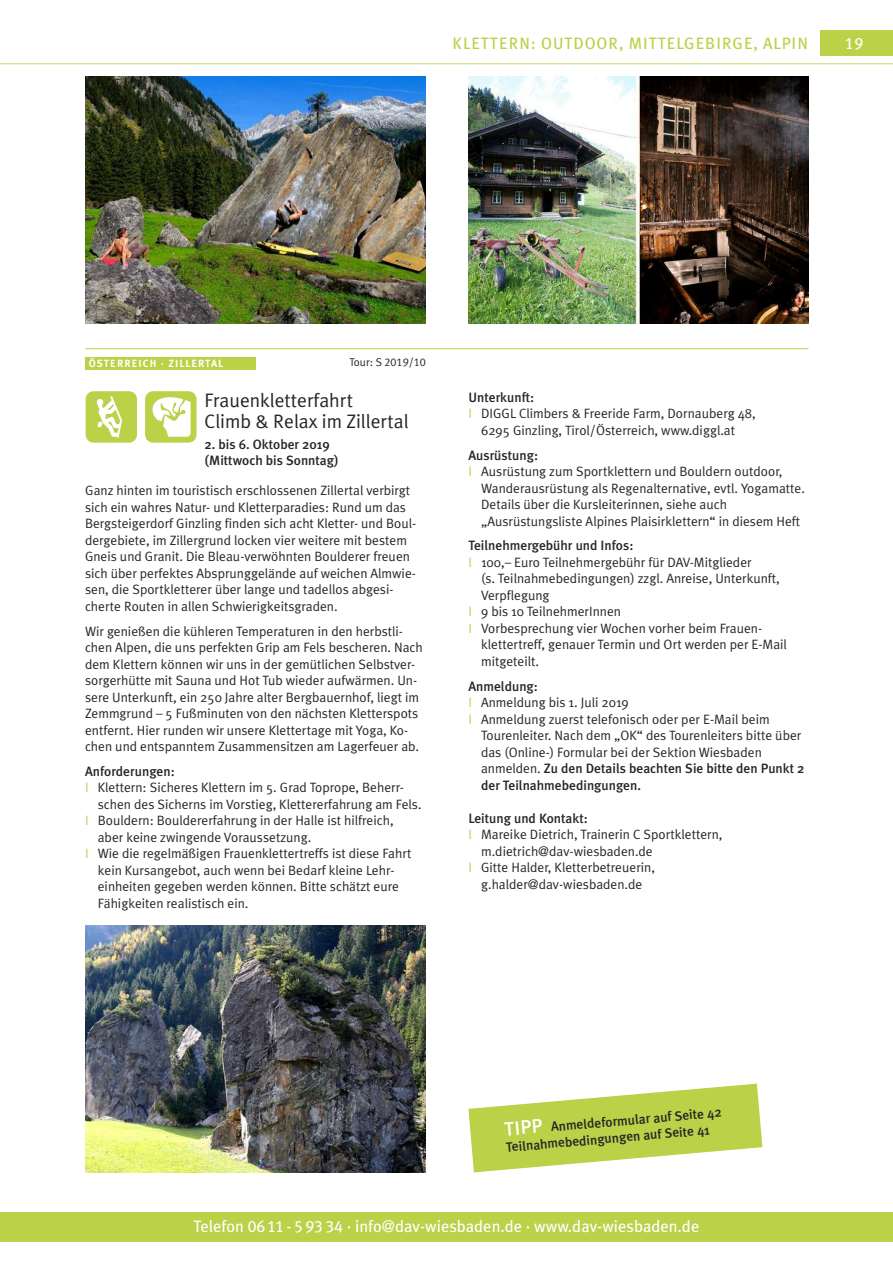
<style>
.page{position:relative;width:893px;height:1263px;background:#fff}
.page>*{position:absolute;margin:0;border:0;box-sizing:border-box;transform-origin:0 0}
.t1{font:19.5px/21px "Meta Plus Normal";color:#272526}
.t2{font:16.5px "Meta Plus";color:#fff}
.t3{font:16.5px "Meta Plus";letter-spacing:.055em;color:#bad148}
.t4{font:16.5px "Meta Plus Book Caps";color:#fff}
.t5{font:13.5px/16.5px "Meta Plus Normal";color:#272526}
.t6{font:500 13.5px/16.5px "Meta Plus";color:#272526}
.t7{font:11.25px "Meta Plus Normal Caps";color:#272526}
.t8{font:700 10.5px "Meta Plus";letter-spacing:.1em;color:#fff}
.s1{font-family:"Meta Plus Normal"}
.s2{color:#bad148}
.s3{font-family:"Meta Plus Normal";font-weight:400}
.s4{font-size:19.5px;color:#fff}
.s5{font-family:"Meta Plus Book Caps"}
</style>
<div class="page">
<div style="left:821px;top:30px;width:72px;height:25px;background:#bad148"></div>
<hr style="left:0;top:63px;width:893px;height:1px;background:#c8db6c">
<div style="left:0;top:1212px;width:893px;height:30px;background:#bad148"></div>
<div style="left:86px;top:357px;width:170px;height:13px;background:#bad148"></div>
<hr style="left:86px;top:348px;width:722px;height:1px;background:#bad148">
<img style="left:468px;top:77px;width:340px;height:246px">
<img style="left:86px;top:77px;width:340px;height:246px">
<img style="left:85px;top:926px;width:340px;height:246px">
<svg style="left:468px;top:1083px;width:294px;height:89px"></svg>
<p class="t3" style="left:453px;top:34px;width:357px">KLETTERN: OUTDOOR, MITTELGEBIRGE, ALPIN</p>
<p class="t4" style="left:845px;top:34px;width:20px">19</p>
<p class="t7" style="left:349px;top:356px;width:78px"><span class="s1">Tour: S</span> 2019/10</p>
<p class="t8" style="left:89px;top:358px;width:136px">ÖSTERREICH · ZILLERTAL</p>
<h1 class="t1" style="left:205px;top:389px;width:205px">Frauenkletterfahrt<br>Climb &amp; Relax im Zillertal</h1>
<p class="t6" style="left:205px;top:436px;width:135px">2. bis 6. Oktober 2019 (Mittwoch bis Sonntag)</p>
<p class="t5" style="left:85px;top:482px;width:333px">Ganz hinten im touristisch erschlossenen Zillertal verbirgt sich ein wahres Natur- und Kletterparadies: Rund um das Bergsteigerdorf Ginzling finden sich acht Kletter- und Boul&shy;dergebiete, im Zillergrund locken vier weitere mit bestem Gneis und Granit. Die Bleau-verwöhnten Boulderer freuen sich über perfektes Absprunggelände auf weichen Almwie&shy;sen, die Sportkletterer über lange und tadellos abgesi&shy;cherte Routen in allen Schwierigkeitsgraden.</p>
<p class="t5" style="left:85px;top:623px;width:339px">Wir genießen die kühleren Temperaturen in den herbstli&shy;chen Alpen, die uns perfekten Grip am Fels bescheren. Nach dem Klettern können wir uns in der gemütlichen Selbstver&shy;sorgerhütte mit Sauna und Hot Tub wieder aufwärmen. Un&shy;sere Unterkunft, ein 250 Jahre alter Bergbauernhof, liegt im Zemmgrund – 5 Fußminuten von den nächsten Kletterspots entfernt. Hier runden wir unsere Klettertage mit Yoga, Ko&shy;chen und entspanntem Zusammensitzen am Lagerfeuer ab.</p>
<p class="t6" style="left:85px;top:763px;width:91px">Anforderungen:</p>
<p class="t5" style="left:85px;top:779px;width:320px"><span class="s2">I</span> Klettern: Sicheres Klettern im 5. Grad Toprope, Beherr-</p>
<p class="t5" style="left:98px;top:796px;width:325px">schen des Sicherns im Vorstieg, Klettererfahrung am Fels.</p>
<p class="t5" style="left:85px;top:812px;width:310px"><span class="s2">I</span> Bouldern: Bouldererfahrung in der Halle ist hilfreich,</p>
<p class="t5" style="left:98px;top:829px;width:215px">aber keine zwingende Voraussetzung.</p>
<p class="t5" style="left:85px;top:845px;width:328px"><span class="s2">I</span> Wie die regelmäßigen Frauenklettertreffs ist diese Fahrt</p>
<p class="t5" style="left:98px;top:862px;width:298px">kein Kursangebot, auch wenn bei Bedarf kleine Lehr-</p>
<p class="t5" style="left:98px;top:878px;width:303px">einheiten gegeben werden können. Bitte schätzt eure</p>
<p class="t5" style="left:98px;top:895px;width:152px">Fähigkeiten realistisch ein.</p>
<p class="t6" style="left:468px;top:389px;width:67px">Unterkunft:</p>
<p class="t5" style="left:468px;top:405px;width:289px;text-align:center"><span class="s2">I</span> DIGGL Climbers &amp; Freeride Farm, Dornauberg 48,<br>6295 Ginzling, Tirol/Österreich, www.diggl.at</p>
<p class="t6" style="left:468px;top:447px;width:71px">Ausrüstung:</p>
<p class="t5" style="left:481px;top:463px;width:325px;text-indent:-13px"><span class="s2">I</span> Ausrüstung zum Sportklettern und Bouldern outdoor, Wanderausrüstung als Regenalternative, evtl. Yogamatte.<br>Details über die Kursleiterinnen, siehe auch „Ausrüstungsliste Alpines Plaisirklettern“ in diesem Heft</p>
<p class="t6" style="left:468px;top:537px;width:167px">Teilnehmergebühr und Infos:</p>
<p class="t5" style="left:468px;top:554px;width:285px"><span class="s2">I</span> 100,– Euro Teilnehmergebühr für DAV-Mitglieder</p>
<p class="t5" style="left:481px;top:570px;width:300px">(s. Teilnahmebedingungen) zzgl. Anreise, Unterkunft,</p>
<p class="t5" style="left:481px;top:587px;width:70px">Verpflegung</p>
<p class="t5" style="left:468px;top:603px;width:154px"><span class="s2">I</span> 9 bis 10 TeilnehmerInnen</p>
<p class="t5" style="left:468px;top:620px;width:295px"><span class="s2">I</span> Vorbesprechung vier Wochen vorher beim Frauen-</p>
<p class="t5" style="left:481px;top:636px;width:307px">klettertreff, genauer Termin und Ort werden per E-Mail</p>
<p class="t5" style="left:481px;top:653px;width:60px">mitgeteilt.</p>
<p class="t6" style="left:468px;top:678px;width:71px">Anmeldung:</p>
<p class="t5" style="left:468px;top:694px;width:162px"><span class="s2">I</span> Anmeldung bis 1. Juli 2019</p>
<p class="t5" style="left:468px;top:711px;width:303px"><span class="s2">I</span> Anmeldung zuerst telefonisch oder per E-Mail beim</p>
<p class="t5" style="left:481px;top:727px;width:322px">Tourenleiter. Nach dem „OK“ des Tourenleiters bitte über</p>
<p class="t5" style="left:481px;top:744px;width:282px">das (Online-) Formular bei der Sektion Wiesbaden</p>
<p class="t6" style="left:481px;top:760px;width:325px"><span class="s3">anmelden.</span> Zu den Details beachten Sie bitte den Punkt 2 der Teilnahmebedingungen.</p>
<p class="t6" style="left:468px;top:810px;width:121px">Leitung und Kontakt:</p>
<p class="t5" style="left:468px;top:826px;width:256px"><span class="s2">I</span> Mareike Dietrich, Trainerin C Sportklettern,</p>
<p class="t5" style="left:481px;top:843px;width:173px">m.dietrich@dav-wiesbaden.de</p>
<p class="t5" style="left:468px;top:859px;width:188px"><span class="s2">I</span> Gitte Halder, Kletterbetreuerin,</p>
<p class="t5" style="left:481px;top:876px;width:163px">g.halder@dav-wiesbaden.de</p>
<p class="t6" style="left:504px;top:1123px;width:219px;rotate:-5deg"><span class="s4">TIPP</span> Anmeldeformular auf Seite 42<br>Teilnahmebedingungen auf Seite 41</p>
<p class="t2" style="left:194px;top:1217px;width:507px">Telefon <span class="s5">0611 - 5 93 34</span> · info@dav-wiesbaden.de · www.dav-wiesbaden.de</p>
</div>
